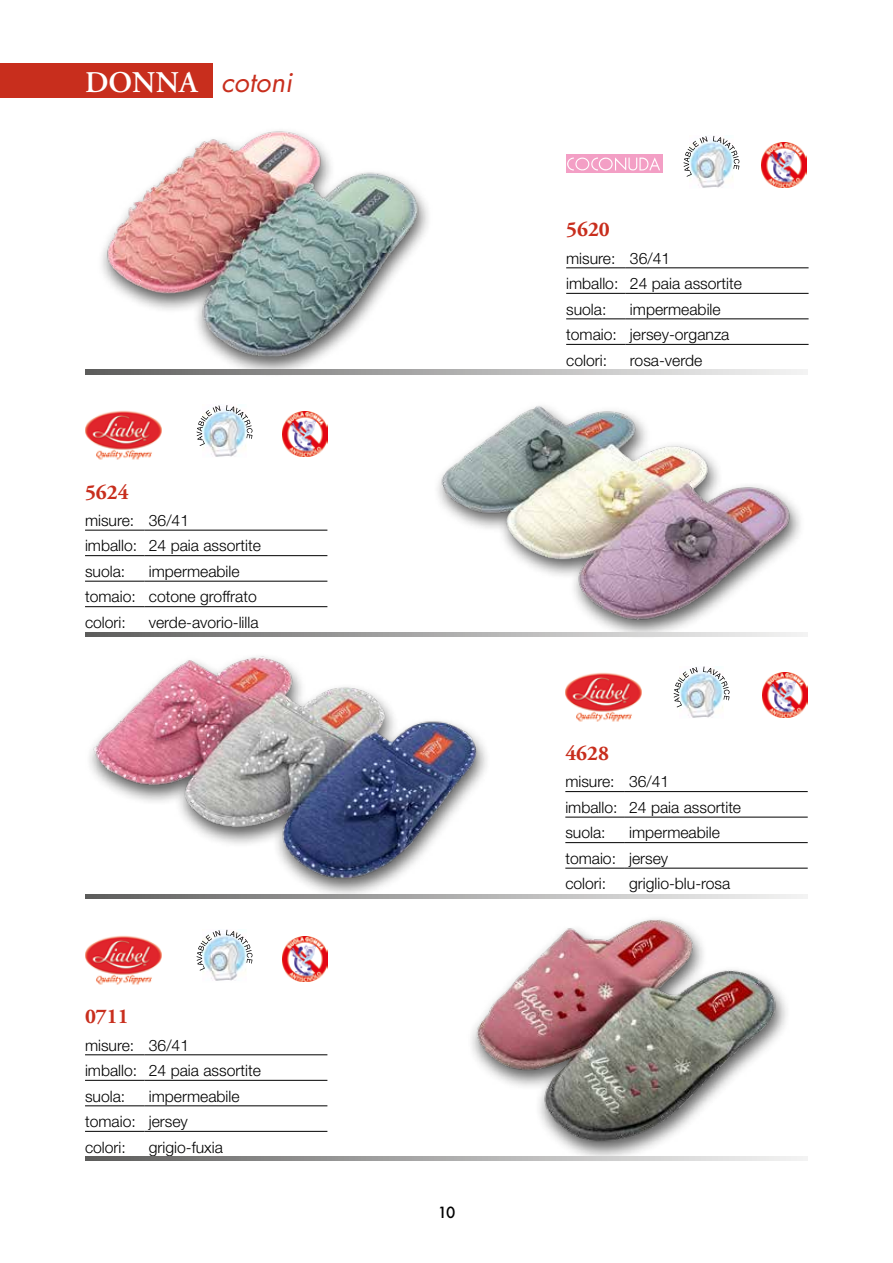
<style>
.page{position:relative;width:893px;height:1263px;background:#fff}
.page>*{position:absolute;margin:0;border:0;box-sizing:border-box;transform-origin:0 0}
.t1{font:italic 27px "Futura Std";color:#c82e1d}
.t2{font:700 21px "Adobe Garamond Pro";color:#c82e1d}
.t3{font:300 15.75px/25.5px "Helvetica Neue LT Std";color:#000}
.t4{font:500 15px "Futura";color:#000}
.s1{font-family:"Adobe Garamond Pro";font-weight:600;font-style:normal;font-size:30px;color:#fff}
</style>
<div class="page">
<hr style="left:85px;top:1054px;width:60px;height:1px;background:#000">
<hr style="left:145px;top:1054px;width:182px;height:1px;background:#000">
<hr style="left:85px;top:1080px;width:60px;height:1px;background:#000">
<hr style="left:145px;top:1080px;width:182px;height:1px;background:#000">
<hr style="left:85px;top:1105px;width:60px;height:1px;background:#000">
<hr style="left:145px;top:1105px;width:182px;height:1px;background:#000">
<hr style="left:85px;top:1131px;width:60px;height:1px;background:#000">
<hr style="left:145px;top:1131px;width:182px;height:1px;background:#000">
<img style="left:85px;top:935px;width:77px;height:50px">
<img style="left:282px;top:936px;width:45px;height:45px">
<img style="left:203px;top:929px;width:43px;height:52px">
<svg style="left:197px;top:930px;width:55px;height:41px"></svg>
<hr style="left:566px;top:268px;width:60px;height:1px;background:#000">
<hr style="left:626px;top:268px;width:183px;height:1px;background:#000">
<hr style="left:566px;top:293px;width:60px;height:1px;background:#000">
<hr style="left:626px;top:293px;width:183px;height:1px;background:#000">
<hr style="left:566px;top:319px;width:60px;height:1px;background:#000">
<hr style="left:626px;top:319px;width:183px;height:1px;background:#000">
<hr style="left:566px;top:344px;width:60px;height:1px;background:#000">
<hr style="left:626px;top:344px;width:183px;height:1px;background:#000">
<hr style="left:85px;top:530px;width:60px;height:1px;background:#000">
<hr style="left:145px;top:530px;width:182px;height:1px;background:#000">
<hr style="left:85px;top:555px;width:60px;height:1px;background:#000">
<hr style="left:145px;top:555px;width:182px;height:1px;background:#000">
<hr style="left:85px;top:581px;width:60px;height:1px;background:#000">
<hr style="left:145px;top:581px;width:182px;height:1px;background:#000">
<hr style="left:85px;top:606px;width:60px;height:1px;background:#000">
<hr style="left:145px;top:606px;width:182px;height:1px;background:#000">
<img style="left:85px;top:410px;width:77px;height:50px">
<img style="left:282px;top:411px;width:45px;height:45px">
<img style="left:203px;top:446px;width:43px;height:11px">
<svg style="left:197px;top:405px;width:55px;height:41px"></svg>
<hr style="left:565px;top:791px;width:60px;height:1px;background:#000">
<hr style="left:625px;top:791px;width:183px;height:1px;background:#000">
<hr style="left:565px;top:817px;width:60px;height:1px;background:#000">
<hr style="left:625px;top:817px;width:183px;height:1px;background:#000">
<hr style="left:565px;top:842px;width:60px;height:1px;background:#000">
<hr style="left:625px;top:842px;width:183px;height:1px;background:#000">
<hr style="left:565px;top:868px;width:60px;height:1px;background:#000">
<hr style="left:625px;top:868px;width:183px;height:1px;background:#000">
<img style="left:565px;top:672px;width:77px;height:50px">
<img style="left:762px;top:673px;width:45px;height:45px">
<img style="left:680px;top:707px;width:43px;height:11px">
<svg style="left:674px;top:666px;width:56px;height:41px"></svg>
<img style="left:85px;top:131px;width:346px;height:244px">
<div style="left:432px;top:401px;width:373px;height:238px;background:#000;opacity:.65"></div>
<img style="left:431px;top:369px;width:363px;height:270px">
<img style="left:85px;top:620px;width:404px;height:274px">
<div style="left:466px;top:914px;width:325px;height:248px;background:#000;opacity:.65"></div>
<img style="left:468px;top:914px;width:317px;height:238px">
<svg style="left:85px;top:370px;width:723px;height:4px;background:#ababaa"></svg>
<svg style="left:85px;top:632px;width:723px;height:4px;background:#ababaa"></svg>
<svg style="left:85px;top:894px;width:723px;height:5px;background:#ababaa"></svg>
<svg style="left:85px;top:1157px;width:723px;height:4px;background:#ababaa"></svg>
<div style="left:0;top:64px;width:213px;height:34px;background:#c82e1d"></div>
<img style="left:762px;top:142px;width:44px;height:45px">
<img style="left:690px;top:135px;width:43px;height:53px">
<svg style="left:684px;top:136px;width:55px;height:41px"></svg>
<div style="left:566px;top:155px;width:96px;height:18px;background:#f39fc5"></div>
<svg style="left:567px;top:157px;width:93px;height:14px"></svg>
<h1 class="t1" style="left:85px;top:65px;width:209px"><span class="s1">DONNA</span> cotoni</h1>
<h2 class="t2" style="left:85px;top:480px;width:45px">5624</h2>
<p class="t3" style="left:85px;top:507px;width:177px">misure: 36/41<br>imballo: 24 paia assortite suola:</p>
<p class="t3" style="left:85px;top:558px;width:173px;text-indent:64px">impermeabile tomaio: cotone groffrato colori:</p>
<p class="t3" style="left:149px;top:609px;width:111px">verde-avorio-lilla</p>
<h2 class="t2" style="left:85px;top:1004px;width:45px">0711</h2>
<p class="t3" style="left:85px;top:1032px;width:177px">misure: 36/41<br>imballo: 24 paia assortite suola:</p>
<p class="t3" style="left:85px;top:1083px;width:156px;text-indent:64px">impermeabile tomaio: jersey<br>colori:</p>
<p class="t3" style="left:149px;top:1134px;width:76px">grigio-fuxia</p>
<h2 class="t2" style="left:566px;top:217px;width:45px">5620</h2>
<p class="t3" style="left:566px;top:245px;width:177px">misure: 36/41<br>imballo: 24 paia assortite suola:</p>
<p class="t3" style="left:566px;top:296px;width:165px;text-indent:64px">impermeabile tomaio: jersey-organza colori:</p>
<p class="t3" style="left:630px;top:347px;width:74px">rosa-verde</p>
<h2 class="t2" style="left:565px;top:741px;width:45px">4628</h2>
<p class="t3" style="left:565px;top:769px;width:177px">misure: 36/41<br>imballo: 24 paia assortite suola:</p>
<p class="t3" style="left:565px;top:820px;width:156px;text-indent:64px">impermeabile tomaio: jersey<br>colori:</p>
<p class="t3" style="left:629px;top:871px;width:103px">griglio-blu-rosa</p>
<p class="t4" style="left:438px;top:1202px;width:19px">10</p>
</div>
